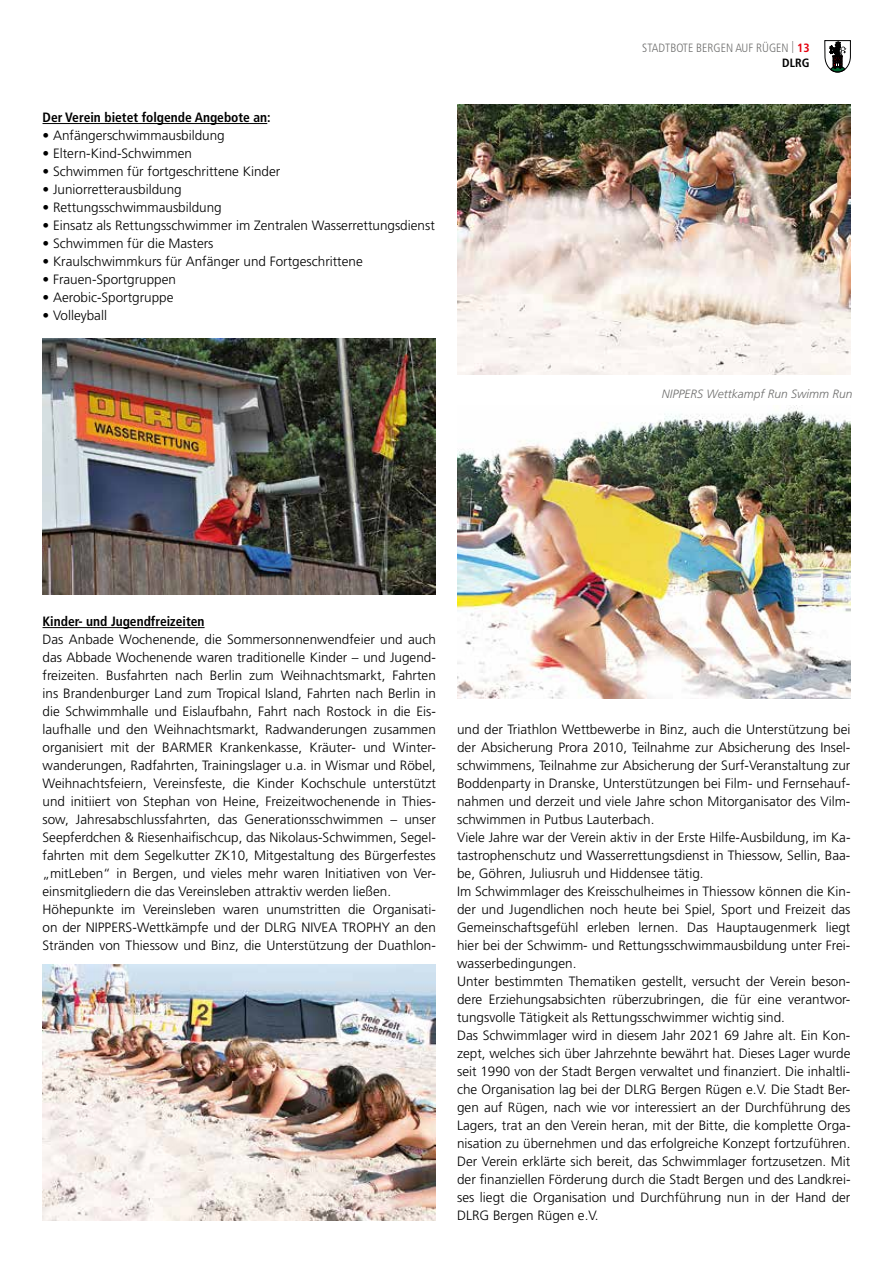
<style>
.page{position:relative;width:893px;height:1263px;background:#fff}
.page>*{position:absolute;margin:0;border:0;box-sizing:border-box;transform-origin:0 0}
.t1{font:300 13.5px/18px "Frutiger LT";color:#000}
.t2{font:700 condensed 13.5px "Frutiger LT";color:#000}
.t3{font:300 condensed 12px/15px "Frutiger LT";color:#6f6f6e;text-align:right}
.t4{font:italic 300 12px "Frutiger LT";color:#6f6f6e}
.s1{font-weight:700;color:#e3000f}
.s2{font-weight:700;color:#000}
</style>
<div class="page">
<svg style="left:824px;top:40px;width:27px;height:32px"></svg>
<hr style="left:43px;top:123px;width:224px;height:1px;background:#000">
<hr style="left:43px;top:627px;width:162px;height:1px;background:#000">
<img style="left:43px;top:339px;width:393px;height:255px">
<img style="left:43px;top:965px;width:393px;height:255px">
<img style="left:457px;top:104px;width:393px;height:270px">
<img style="left:457px;top:405px;width:393px;height:293px">
<p class="t2" style="left:43px;top:109px;width:230px">Der Verein bietet folgende Angebote an:</p>
<p class="t1" style="left:43px;top:127px;width:184px">• Anfängerschwimmausbildung</p>
<p class="t1" style="left:43px;top:145px;width:151px">• Eltern-Kind-Schwimmen</p>
<p class="t1" style="left:43px;top:163px;width:239px">• Schwimmen für fortgeschrittene Kinder</p>
<p class="t1" style="left:43px;top:181px;width:141px">• Juniorretterausbildung</p>
<p class="t1" style="left:43px;top:199px;width:181px">• Rettungsschwimmausbildung</p>
<p class="t1" style="left:43px;top:217px;width:394px">• Einsatz als Rettungsschwimmer im Zentralen Wasserrettungsdienst</p>
<p class="t1" style="left:43px;top:235px;width:173px">• Schwimmen für die Masters</p>
<p class="t1" style="left:43px;top:253px;width:322px">• Kraulschwimmkurs für Anfänger und Fortgeschrittene</p>
<p class="t1" style="left:43px;top:271px;width:135px">• Frauen-Sportgruppen</p>
<p class="t1" style="left:43px;top:289px;width:133px">• Aerobic-Sportgruppe</p>
<p class="t1" style="left:43px;top:307px;width:66px">• Volleyball</p>
<p class="t3" style="left:642px;top:40px;width:169px">STADTBOTE BERGEN AUF RÜGEN | <span class="s1">13<br></span><span class="s2">DLRG</span></p>
<p class="t4" style="left:662px;top:387px;width:192px">NIPPERS Wettkampf Run Swimm Run</p>
<p class="t2" style="left:43px;top:613px;width:164px">Kinder- und Jugendfreizeiten</p>
<p class="t1" style="left:43px;top:631px;width:395px">Das Anbade Wochenende, die Sommersonnenwendfeier und auch das Abbade Wochenende waren traditionelle Kinder – und Jugend&shy;freizeiten. Busfahrten nach Berlin zum Weihnachtsmarkt, Fahrten ins Brandenburger Land zum Tropical Island, Fahrten nach Berlin in die Schwimmhalle und Eislaufbahn, Fahrt nach Rostock in die Eis&shy;laufhalle und den Weihnachtsmarkt, Radwanderungen zusammen organisiert mit der BARMER Krankenkasse, Kräuter- und Winter&shy;wanderungen, Radfahrten, Trainingslager u.a. in Wismar und Röbel, Weihnachtsfeiern, Vereinsfeste, die Kinder Kochschule unterstützt und initiiert von Stephan von Heine, Freizeitwochenende in Thies&shy;sow, Jahresabschlussfahrten, das Generationsschwimmen – unser Seepferdchen &amp; Riesenhaifischcup, das Nikolaus-Schwimmen, Segel&shy;fahrten mit dem Segelkutter ZK10, Mitgestaltung des Bürgerfestes „mitLeben“ in Bergen, und vieles mehr waren Initiativen von Ver&shy;einsmitgliedern die das Vereinsleben attraktiv werden ließen.<br>Höhepunkte im Vereinsleben waren unumstritten die Organisati&shy;on der NIPPERS-Wettkämpfe und der DLRG NIVEA TROPHY an den Stränden von Thiessow und Binz, die Unterstützung der Duathlon-</p>
<p class="t1" style="left:457px;top:721px;width:395px">und der Triathlon Wettbewerbe in Binz, auch die Unterstützung bei der Absicherung Prora 2010, Teilnahme zur Absicherung des Insel&shy;schwimmens, Teilnahme zur Absicherung der Surf-Veranstaltung zur Boddenparty in Dranske, Unterstützungen bei Film- und Fernsehauf&shy;nahmen und derzeit und viele Jahre schon Mitorganisator des Vilm&shy;schwimmen in Putbus Lauterbach.<br>Viele Jahre war der Verein aktiv in der Erste Hilfe-Ausbildung, im Ka&shy;tastrophenschutz und Wasserrettungsdienst in Thiessow, Sellin, Baa&shy;be, Göhren, Juliusruh und Hiddensee tätig.<br>Im Schwimmlager des Kreisschulheimes in Thiessow können die Kin&shy;der und Jugendlichen noch heute bei Spiel, Sport und Freizeit das Gemeinschaftsgefühl erleben lernen. Das Hauptaugenmerk liegt hier bei der Schwimm- und Rettungsschwimmausbildung unter Frei&shy;wasserbedingungen.<br>Unter bestimmten Thematiken gestellt, versucht der Verein beson&shy;dere Erziehungsabsichten rüberzubringen, die für eine verantwor&shy;tungsvolle Tätigkeit als Rettungsschwimmer wichtig sind.<br>Das Schwimmlager wird in diesem Jahr 2021 69 Jahre alt. Ein Kon&shy;zept, welches sich über Jahrzehnte bewährt hat. Dieses Lager wurde seit 1990 von der Stadt Bergen verwaltet und finanziert. Die inhaltli&shy;che Organisation lag bei der DLRG Bergen Rügen e.V. Die Stadt Ber&shy;gen auf Rügen, nach wie vor interessiert an der Durchführung des Lagers, trat an den Verein heran, mit der Bitte, die komplette Orga&shy;nisation zu übernehmen und das erfolgreiche Konzept fortzuführen.<br>Der Verein erklärte sich bereit, das Schwimmlager fortzusetzen. Mit der finanziellen Förderung durch die Stadt Bergen und des Landkrei&shy;ses liegt die Organisation und Durchführung nun in der Hand der DLRG Bergen Rügen e.V.</p>
</div>
